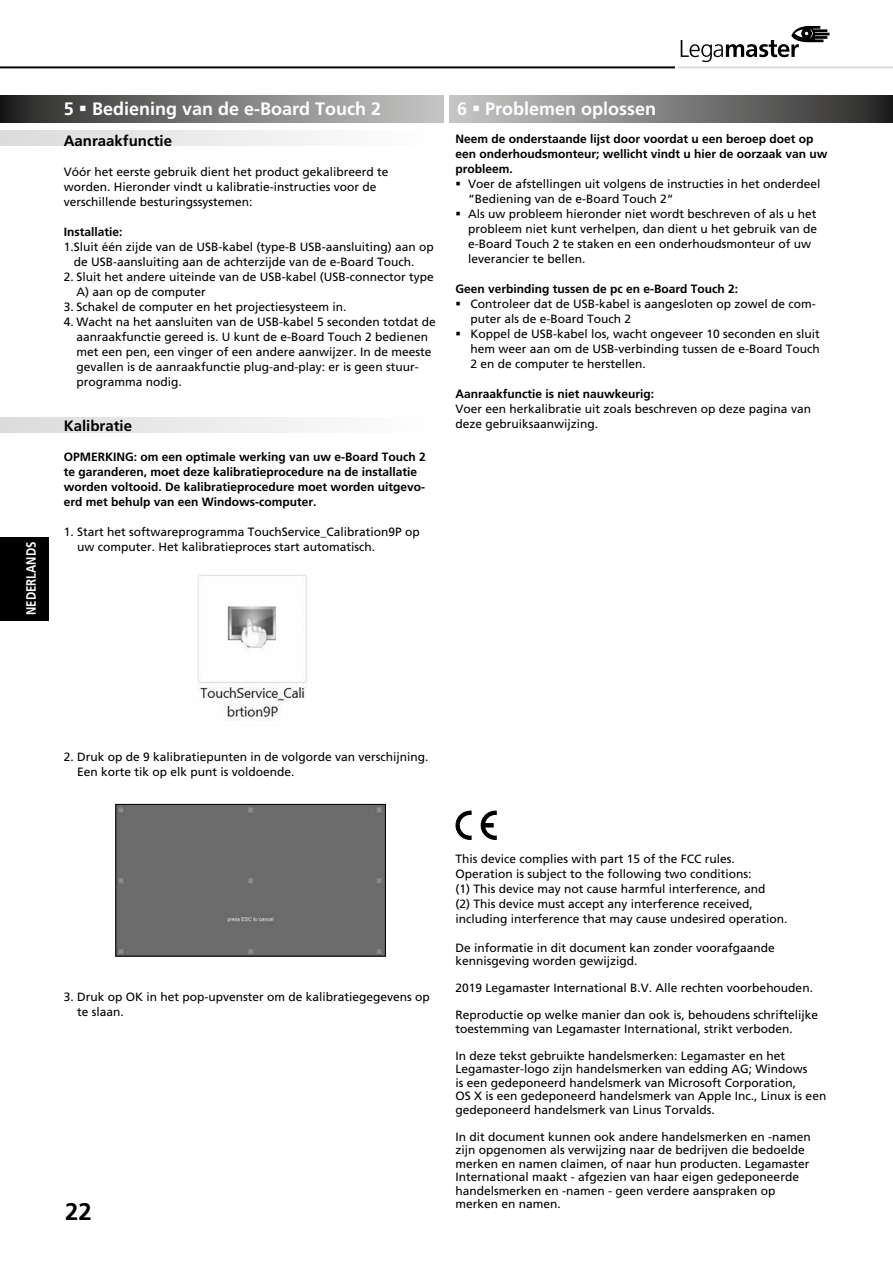
<style>
.page{position:relative;width:893px;height:1263px;background:#fff}
.page>*{position:absolute;margin:0;border:0;box-sizing:border-box;transform-origin:0 0}
.t1{font:700 24px "Frutiger LT Pro";color:#000}
.t2{font:700 18px "Frutiger LT Pro";color:#fff}
.t3{font:700 15px "Frutiger LT Pro";color:#000}
.t4{font:700 13.5px "Frutiger LT Pro";color:#fff;scale:.85 1}
.t5{font:12px/15px "Frutiger LT Pro";color:#000}
.t6{font:700 12px/15px "Frutiger LT Pro";color:#000}
</style>
<div class="page">
<svg style="left:0;top:131px;width:307px;height:15px"></svg>
<svg style="left:0;top:418px;width:307px;height:14px"></svg>
<hr style="left:0;top:66px;width:675px;height:2px;background:#000">
<hr style="left:678px;top:66px;width:215px;height:2px;background:#dadada">
<svg style="left:681px;top:26px;width:149px;height:36px"></svg>
<img style="left:197px;top:575px;width:110px;height:146px">
<div style="left:118px;top:806px;width:266px;height:148px;background:#6c6c6c"></div>
<div style="left:116px;top:804px;width:270px;height:152px;border:1px solid #000"></div>
<div style="left:0;top:95px;width:444px;height:28px;background:linear-gradient(to right,#292827,#cbcbca)"></div>
<div style="left:449px;top:95px;width:444px;height:28px;background:linear-gradient(to right,#ccc,#2b2b2a)"></div>
<svg style="left:455px;top:811px;width:17px;height:29px"></svg>
<svg style="left:481px;top:811px;width:16px;height:29px"></svg>
<div style="left:0;top:537px;width:48px;height:83px;background:#000"></div>
<p class="t4" style="left:23px;top:615px;width:88px;rotate:-90deg">NEDERLANDS</p>
<h2 class="t2" style="left:64px;top:98px;width:319px">5 ▪ Bediening van de e-Board Touch 2</h2>
<h2 class="t2" style="left:457px;top:98px;width:201px">6 ▪ Problemen oplossen</h2>
<p class="t3" style="left:64px;top:132px;width:110px">Aanraakfunctie</p>
<p class="t5" style="left:64px;top:164px;width:326px">Vóór het eerste gebruik dient het product gekalibreerd te worden. Hieronder vindt u kalibratie-instructies voor de verschillende besturingssystemen:</p>
<p class="t6" style="left:64px;top:224px;width:60px">Installatie:</p>
<p class="t5" style="left:74px;top:239px;width:362px;text-indent:-10px">1.Sluit één zijde van de USB-kabel (type-B USB-aansluiting) aan op de USB-aansluiting aan de achterzijde van de e-Board Touch.</p>
<p class="t5" style="left:77px;top:269px;width:359px;text-indent:-13px">2. Sluit het andere uiteinde van de USB-kabel (USB-connector type<br>A) aan op de computer</p>
<p class="t5" style="left:64px;top:299px;width:284px">3. Schakel de computer en het projectiesysteem in.</p>
<p class="t5" style="left:77px;top:314px;width:361px;text-indent:-13px">4. Wacht na het aansluiten van de USB-kabel 5 seconden totdat de aanraakfunctie gereed is. U kunt de e-Board Touch 2 bedienen met een pen, een vinger of een andere aanwijzer. In de meeste gevallen is de aanraakfunctie plug-and-play: er is geen stuur&shy;programma nodig.</p>
<p class="t3" style="left:64px;top:417px;width:70px">Kalibratie</p>
<p class="t6" style="left:64px;top:449px;width:364px">OPMERKING: om een optimale werking van uw e-Board Touch 2 te garanderen, moet deze kalibratieprocedure na de installatie worden voltooid. De kalibratieprocedure moet worden uitgevo&shy;erd met behulp van een Windows-computer.</p>
<p class="t5" style="left:77px;top:524px;width:344px;text-indent:-13px">1. Start het softwareprogramma TouchService_Calibration9P op uw computer. Het kalibratieproces start automatisch.</p>
<p class="t6" style="left:455px;top:132px;width:374px">Neem de onderstaande lijst door voordat u een beroep doet op een onderhoudsmonteur; wellicht vindt u hier de oorzaak van uw probleem.</p>
<p class="t5" style="left:468px;top:177px;width:354px;text-indent:-13px">▪ Voer de afstellingen uit volgens de instructies in het onderdeel “Bediening van de e-Board Touch 2“</p>
<p class="t5" style="left:468px;top:207px;width:350px;text-indent:-13px">▪ Als uw probleem hieronder niet wordt beschreven of als u het probleem niet kunt verhelpen, dan dient u het gebruik van de e-Board Touch 2 te staken en een onderhoudsmonteur of uw leverancier te bellen.</p>
<p class="t6" style="left:455px;top:282px;width:284px">Geen verbinding tussen de pc en e-Board Touch 2:</p>
<p class="t5" style="left:470px;top:297px;width:347px;text-indent:-15px">▪ Controleer dat de USB-kabel is aangesloten op zowel de com&shy;puter als de e-Board Touch 2</p>
<p class="t5" style="left:470px;top:327px;width:351px;text-align:justify;text-indent:-15px">▪ Koppel de USB-kabel los, wacht ongeveer 10 seconden en sluit hem weer aan om de USB-verbinding tussen de e-Board Touch 2 en de computer te herstellen.</p>
<p class="t6" style="left:455px;top:387px;width:200px">Aanraakfunctie is niet nauwkeurig:</p>
<p class="t5" style="left:455px;top:402px;width:357px">Voer een herkalibratie uit zoals beschreven op deze pagina van deze gebruiksaanwijzing.</p>
<p class="t5" style="left:77px;top:749px;width:353px;text-indent:-13px">2. Druk op de 9 kalibratiepunten in de volgorde van verschijning.<br>Een korte tik op elk punt is voldoende.</p>
<p class="t5" style="left:77px;top:989px;width:354px;text-indent:-13px">3. Druk op OK in het pop-upvenster om de kalibratiegegevens op te slaan.</p>
<h1 class="t1" style="left:65px;top:1198px;width:28px">22</h1>
<p class="t5" style="left:455px;top:852px;width:334px">This device complies with part 15 of the FCC rules.<br>Operation is subject to the following two conditions:<br>(1) This device may not cause harmful interference, and<br>(2) This device must accept any interference received, including interference that may cause undesired operation.</p>
<p class="t5" style="left:455px;top:941px;width:321px;line-height:13.5px">De informatie in dit document kan zonder voorafgaande kennisgeving worden gewijzigd.</p>
<p class="t5" style="left:455px;top:981px;width:359px">2019 Legamaster International B.V. Alle rechten voorbehouden.</p>
<p class="t5" style="left:455px;top:1008px;width:364px;line-height:13.5px">Reproductie op welke manier dan ook is, behoudens schriftelijke toestemming van Legamaster International, strikt verboden.</p>
<p class="t5" style="left:455px;top:1049px;width:372px;line-height:13.5px">In deze tekst gebruikte handelsmerken: Legamaster en het Legamaster-logo zijn handelsmerken van edding AG; Windows<br>is een gedeponeerd handelsmerk van Microsoft Corporation,<br>OS X is een gedeponeerd handelsmerk van Apple Inc., Linux is een gedeponeerd handelsmerk van Linus Torvalds.</p>
<p class="t5" style="left:455px;top:1130px;width:357px;line-height:13.5px">In dit document kunnen ook andere handelsmerken en -namen zijn opgenomen als verwijzing naar de bedrijven die bedoelde merken en namen claimen, of naar hun producten. Legamaster International maakt - afgezien van haar eigen gedeponeerde handelsmerken en -namen - geen verdere aanspraken op merken en namen.</p>
</div>
